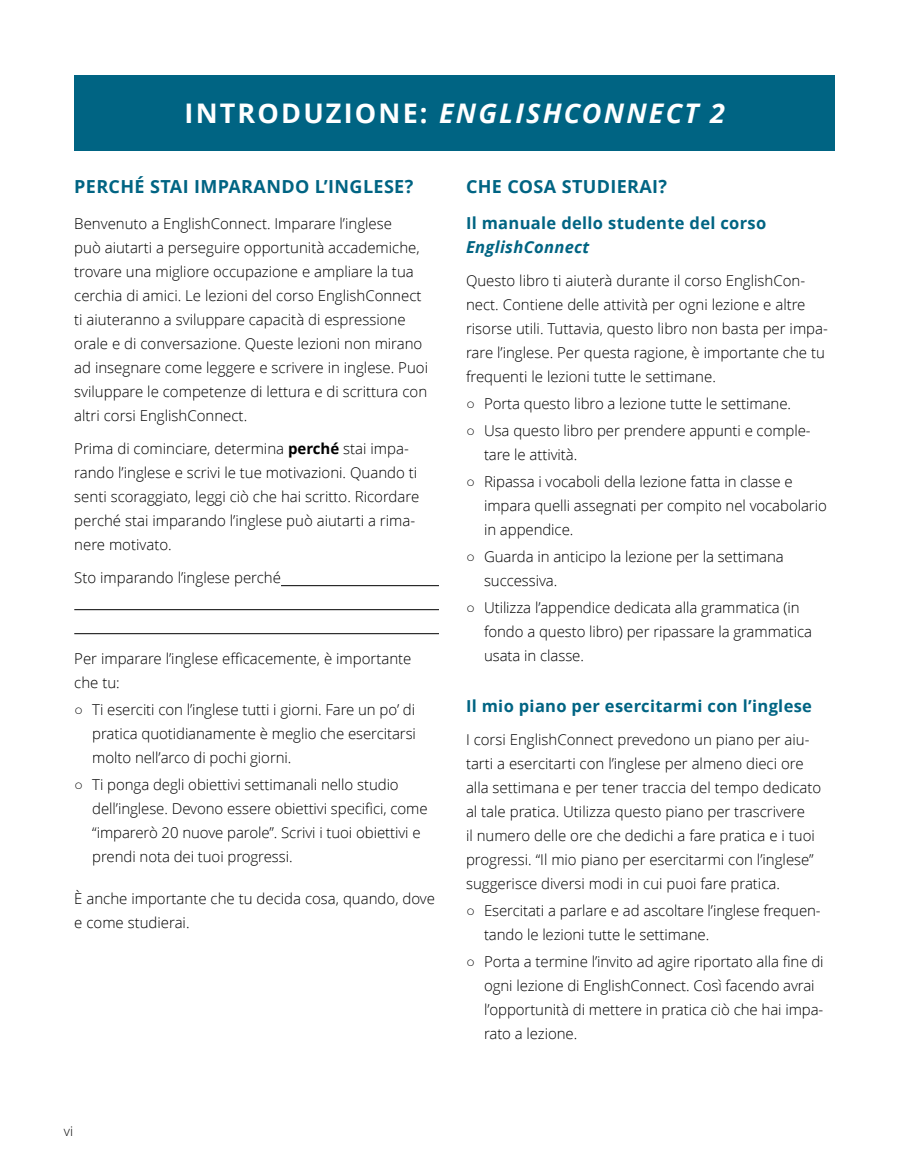
<style>
.page{position:relative;width:905px;height:1175px;background:#fff}
.page>*{position:absolute;margin:0;border:0;box-sizing:border-box;transform-origin:0 0}
.para_h1{font:italic 700 27px "Zoramlds Lat";letter-spacing:.08em;color:#fff}
.para_h2{font:700 18px "Zoramlds Lat";letter-spacing:.02em;color:#006483}
.para_h3Next{font:700 16.5px/24px "Zoramlds Lat";letter-spacing:.02em;color:#006483}
.para_h3{font:700 16.5px "Zoramlds Lat";letter-spacing:.02em;color:#006483}
.para_p1{font:300 15px/24px "Zoramlds Lat";color:#000}
.para_bullet{font:300 15px/24px "Zoramlds Lat";letter-spacing:-.005em;color:#000}
.para_bulletLast{font:300 15px/24px "Zoramlds Lat";letter-spacing:-.005em;color:#000}
.t1{font:300 13.5px "Zoramlds Lat";color:#000}
.s1{font-style:normal}
.s2{font-weight:700}
.s3{font-style:italic}
</style>
<div class="page">
<hr style="left:281px;top:585px;width:158px;height:1px;background:#000">
<hr style="left:74px;top:609px;width:365px;height:1px;background:#000">
<hr style="left:74px;top:633px;width:365px;height:1px;background:#000">
<div style="left:74px;top:75px;width:761px;height:75px;background:#006483"></div>
<p class="para_h1" style="left:184px;top:93px;width:542px"><span class="s1">INTRODUZIONE:</span> ENGLISHCONNECT 2</p>
<p class="para_h2" style="left:74px;top:172px;width:340px">PERCHÉ STAI IMPARANDO L’INGLESE?</p>
<p class="para_p1" style="left:74px;top:211px;width:355px">Benvenuto a EnglishConnect. Imparare l’inglese<br>può aiutarti a perseguire opportunità accademiche, trovare una migliore occupazione e ampliare la tua cerchia di amici. Le lezioni del corso EnglishConnect ti aiuteranno a sviluppare capacità di espressione orale e di conversazione. Queste lezioni non mirano ad insegnare come leggere e scrivere in inglese. Puoi sviluppare le competenze di lettura e di scrittura con altri corsi EnglishConnect.</p>
<p class="para_p1" style="left:74px;top:436px;width:346px">Prima di cominciare, determina <span class="s2">perché</span> stai impa&shy;rando l’inglese e scrivi le tue motivazioni. Quando ti senti scoraggiato, leggi ciò che hai scritto. Ricordare perché stai imparando l’inglese può aiutarti a rima&shy;nere motivato.</p>
<p class="para_p1" style="left:74px;top:565px;width:208px">Sto imparando l’inglese perché</p>
<p class="para_p1" style="left:74px;top:646px;width:338px">Per imparare l’inglese efficacemente, è importante che tu:</p>
<p class="para_bullet" style="left:92px;top:697px;width:325px;text-align:justify;text-indent:-18px">○ Ti eserciti con l’inglese tutti i giorni. Fare un po’ di pratica quotidianamente è meglio che esercitarsi molto nell’arco di pochi giorni.</p>
<p class="para_bulletLast" style="left:92px;top:772px;width:337px;text-indent:-18px">○ Ti ponga degli obiettivi settimanali nello studio dell’inglese. Devono essere obiettivi specifici, come “imparerò 20 nuove parole”. Scrivi i tuoi obiettivi e prendi nota dei tuoi progressi.</p>
<p class="para_p1" style="left:74px;top:886px;width:362px">È anche importante che tu decida cosa, quando, dove e come studierai.</p>
<p class="para_h2" style="left:466px;top:172px;width:203px">CHE COSA STUDIERAI?</p>
<p class="para_h3Next" style="left:466px;top:211px;width:302px">Il manuale dello studente del corso<br><span class="s3">EnglishConnect</span></p>
<p class="para_p1" style="left:466px;top:268px;width:363px">Questo libro ti aiuterà durante il corso EnglishCon&shy;nect. Contiene delle attività per ogni lezione e altre risorse utili. Tuttavia, questo libro non basta per impa&shy;rare l’inglese. Per questa ragione, è importante che tu frequenti le lezioni tutte le settimane.</p>
<p class="para_bullet" style="left:466px;top:391px;width:326px">○ Porta questo libro a lezione tutte le settimane.</p>
<p class="para_bullet" style="left:484px;top:418px;width:328px;text-indent:-18px">○ Usa questo libro per prendere appunti e comple&shy;tare le attività.</p>
<p class="para_bullet" style="left:484px;top:469px;width:344px;text-indent:-18px">○ Ripassa i vocaboli della lezione fatta in classe e impara quelli assegnati per compito nel vocabolario in appendice.</p>
<p class="para_bullet" style="left:484px;top:544px;width:301px;text-indent:-18px">○ Guarda in anticipo la lezione per la settimana successiva.</p>
<p class="para_bulletLast" style="left:484px;top:595px;width:329px;text-indent:-18px">○ Utilizza l’appendice dedicata alla grammatica (in fondo a questo libro) per ripassare la grammatica usata in classe.</p>
<p class="para_h3" style="left:466px;top:693px;width:347px">Il mio piano per esercitarmi con l’inglese</p>
<p class="para_p1" style="left:466px;top:727px;width:357px">I corsi EnglishConnect prevedono un piano per aiu&shy;tarti a esercitarti con l’inglese per almeno dieci ore alla settimana e per tener traccia del tempo dedicato al tale pratica. Utilizza questo piano per trascrivere<br>il numero delle ore che dedichi a fare pratica e i tuoi progressi. “Il mio piano per esercitarmi con l’inglese” suggerisce diversi modi in cui puoi fare pratica.</p>
<p class="para_bullet" style="left:484px;top:898px;width:338px;text-indent:-18px">○ Esercitati a parlare e ad ascoltare l’inglese frequen&shy;tando le lezioni tutte le settimane.</p>
<p class="para_bullet" style="left:484px;top:949px;width:341px;text-indent:-18px">○ Porta a termine l’invito ad agire riportato alla fine di ogni lezione di EnglishConnect. Così facendo avrai l’opportunità di mettere in pratica ciò che hai impa&shy;rato a lezione.</p>
<p class="t1" style="left:64px;top:1121px;width:11px">vi</p>
</div>
